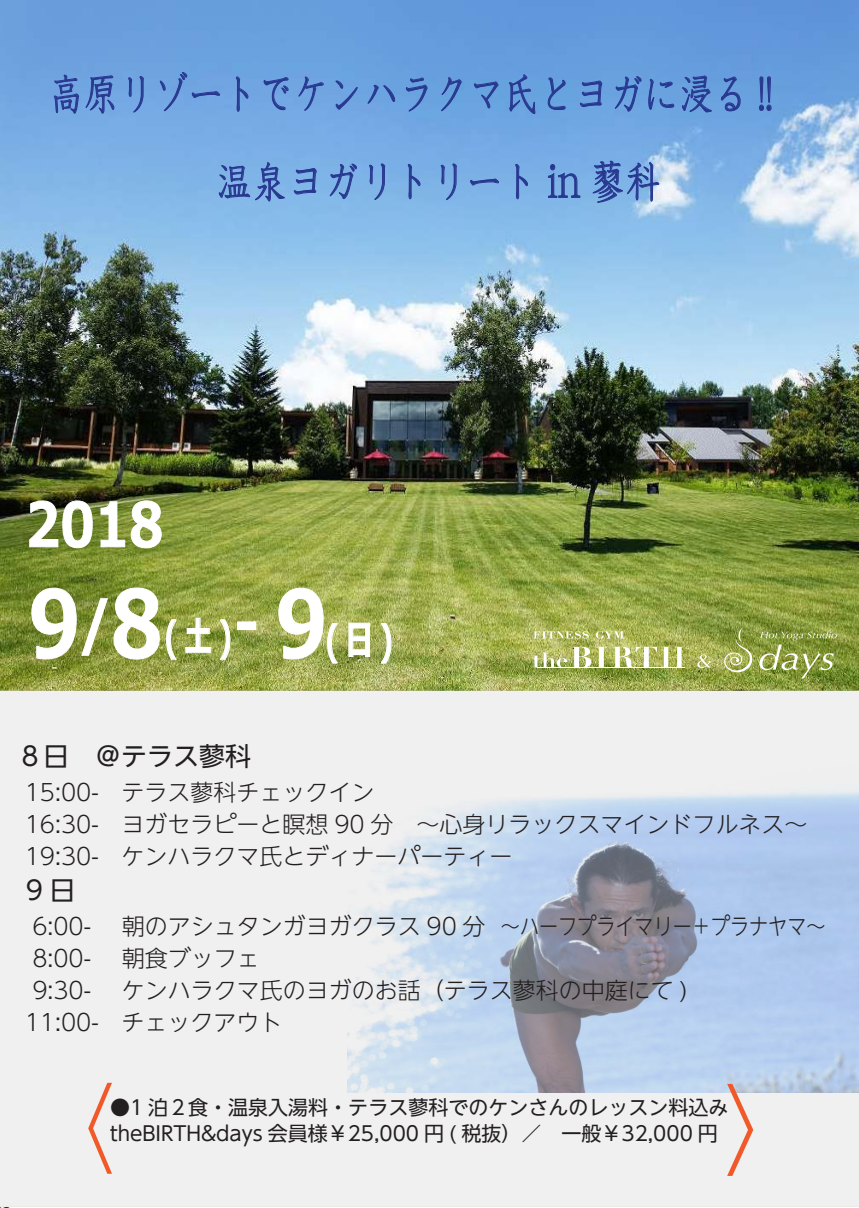
<style>
.page{position:relative;width:859px;height:1208px;background:#fff}
.page>*{position:absolute;margin:0;border:0;box-sizing:border-box;transform-origin:0 0}
.t1{font:300 96.1px "UD Shin Go NT Pro";color:#f15929;scale:.74 1}
.t2{font:700 92.3px "Meiryo";color:#fff;scale:.83 1}
.t3{font:700 61.1px "Meiryo";color:#fff;scale:.83 1}
.t4{font:46px/87.5px "DF Kyo Ka Sho W3 MP RKSJ H";color:#283890;scale:.76 1}
.t5{font:700 40.7px "Meiryo";color:#fff;scale:.67 1}
.t6{font:26px "UD Shin Go NT Pro";color:#231f20}
.t7{font:300 23px/32px "UD Shin Go NT Pro";color:#231f20}
.t8{font:20px/26px "UD Shin Go NT Pro";color:#231f20}
.s1{font-size:61.1px}
.s2{font-size:92.3px}
</style>
<div class="page">
<img style="left:0;top:0;width:859px;height:690px">
<svg style="left:0;top:690px;width:859px;height:517px"></svg>
<svg style="left:533px;top:631px;width:56px;height:7px"></svg>
<svg style="left:596px;top:631px;width:28px;height:7px"></svg>
<svg style="left:533px;top:647px;width:151px;height:21px"></svg>
<hr style="left:538px;top:667px;width:146px;height:1px;background:#fff">
<svg style="left:759px;top:631px;width:78px;height:47px;background:#92a251"></svg>
<svg style="left:724px;top:627px;width:28px;height:45px"></svg>
<svg style="left:697px;top:654px;width:14px;height:14px"></svg>
<svg style="left:53px;top:74px;width:62px;height:48px;background:#638fd0"></svg>
<svg style="left:128px;top:75px;width:16px;height:38px"></svg>
<svg style="left:159px;top:72px;width:62px;height:40px;background:#6c9ddb"></svg>
<svg style="left:235px;top:76px;width:14px;height:57px"></svg>
<svg style="left:263px;top:76px;width:26px;height:35px"></svg>
<svg style="left:298px;top:76px;width:26px;height:35px"></svg>
<svg style="left:335px;top:80px;width:23px;height:30px"></svg>
<svg style="left:367px;top:84px;width:29px;height:20px"></svg>
<svg style="left:405px;top:77px;width:23px;height:35px"></svg>
<svg style="left:441px;top:77px;width:21px;height:35px"></svg>
<svg style="left:473px;top:81px;width:26px;height:28px"></svg>
<svg style="left:508px;top:0;width:28px;height:115px;background:#6094d7"></svg>
<svg style="left:547px;top:77px;width:19px;height:33px"></svg>
<svg style="left:579px;top:61px;width:24px;height:47px"></svg>
<svg style="left:614px;top:76px;width:28px;height:36px"></svg>
<svg style="left:648px;top:78px;width:27px;height:32px"></svg>
<svg style="left:681px;top:75px;width:31px;height:38px"></svg>
<svg style="left:720px;top:76px;width:21px;height:36px"></svg>
<svg style="left:758px;top:76px;width:14px;height:35px"></svg>
<svg style="left:218px;top:161px;width:67px;height:41px;background:#6c98d3"></svg>
<svg style="left:293px;top:149px;width:24px;height:46px"></svg>
<svg style="left:329px;top:163px;width:28px;height:37px"></svg>
<svg style="left:369px;top:163px;width:17px;height:37px"></svg>
<svg style="left:407px;top:163px;width:14px;height:57px"></svg>
<svg style="left:440px;top:163px;width:17px;height:37px"></svg>
<svg style="left:470px;top:178px;width:29px;height:8px"></svg>
<svg style="left:515px;top:163px;width:13px;height:57px"></svg>
<svg style="left:547px;top:163px;width:34px;height:35px"></svg>
<svg style="left:592px;top:136px;width:68px;height:67px;background:#749fd8"></svg>
<svg style="left:29px;top:500px;width:64px;height:48px;background:#6f7f42"></svg>
<svg style="left:100px;top:501px;width:25px;height:46px"></svg>
<svg style="left:131px;top:500px;width:31px;height:48px"></svg>
<svg style="left:31px;top:587px;width:129px;height:72px;background:#879643"></svg>
<div style="left:238px;top:621px;width:18px;height:9px;border:1px solid #fff"></div>
<svg style="left:166px;top:619px;width:11px;height:41px"></svg>
<svg style="left:185px;top:618px;width:26px;height:35px"></svg>
<svg style="left:220px;top:619px;width:10px;height:41px"></svg>
<svg style="left:278px;top:587px;width:60px;height:76px;background:#a8b35f"></svg>
<svg style="left:348px;top:622px;width:22px;height:35px"></svg>
<svg style="left:381px;top:623px;width:10px;height:40px"></svg>
<svg style="left:727px;top:1082px;width:26px;height:93px"></svg>
<h3 class="t4" style="left:216px;top:50px;width:734px;text-indent:-167px">高原リゾートでケンハラクマ氏とヨガに浸る !!温泉ヨガリトリート in 蓼科</h3>
<h3 class="t3" style="left:26px;top:482px;width:167px">2018</h3>
<h2 class="t2" style="left:29px;top:559px;width:163px">9<span class="s1">/</span>8</h2>
<h3 class="t5" style="left:164px;top:608px;width:245px">(土)<span class="s1">-</span> <span class="s2">9</span></h3>
<h3 class="t5" style="left:325px;top:611px;width:102px">(日)</h3>
<p class="t6" style="left:17px;top:735px;width:235px">８日　＠テラス蓼科</p>
<p class="t7" style="left:25px;top:776px;width:784px">15:00-　テラス蓼科チェックイン<br>16:30- ヨガセラピーと瞑想 90 分　～心身リラックスマインドフルネス～<br>19:30- ケンハラクマ氏とディナーパーティー</p>
<p class="t6" style="left:26px;top:869px;width:77px">9 日　</p>
<p class="t7" style="left:32px;top:910px;width:60px">6:00-</p>
<p class="t7" style="left:122px;top:910px;width:705px">朝のアシュタンガヨガクラス 90 分 ～ハーフプライマリー＋プラナヤマ～</p>
<p class="t7" style="left:32px;top:942px;width:60px">8:00-</p>
<p class="t7" style="left:122px;top:942px;width:139px">朝食ブッフェ</p>
<p class="t7" style="left:32px;top:974px;width:60px">9:30-</p>
<p class="t7" style="left:25px;top:974px;width:665px;text-indent:97px">ケンハラクマ氏のヨガのお話（テラス蓼科の中庭にて )<br>11:00- チェックアウト</p>
<h1 class="t1" style="left:42px;top:1050px;width:98px">〈</h1>
<p class="t8" style="left:110px;top:1093px;width:620px">●1 泊２食・温泉入湯料・テラス蓼科でのケンさんのレッスン料込みtheBIRTH&amp;days 会員様￥25,000 円 ( 税抜）／　一般￥32,000 円</p>
</div>
